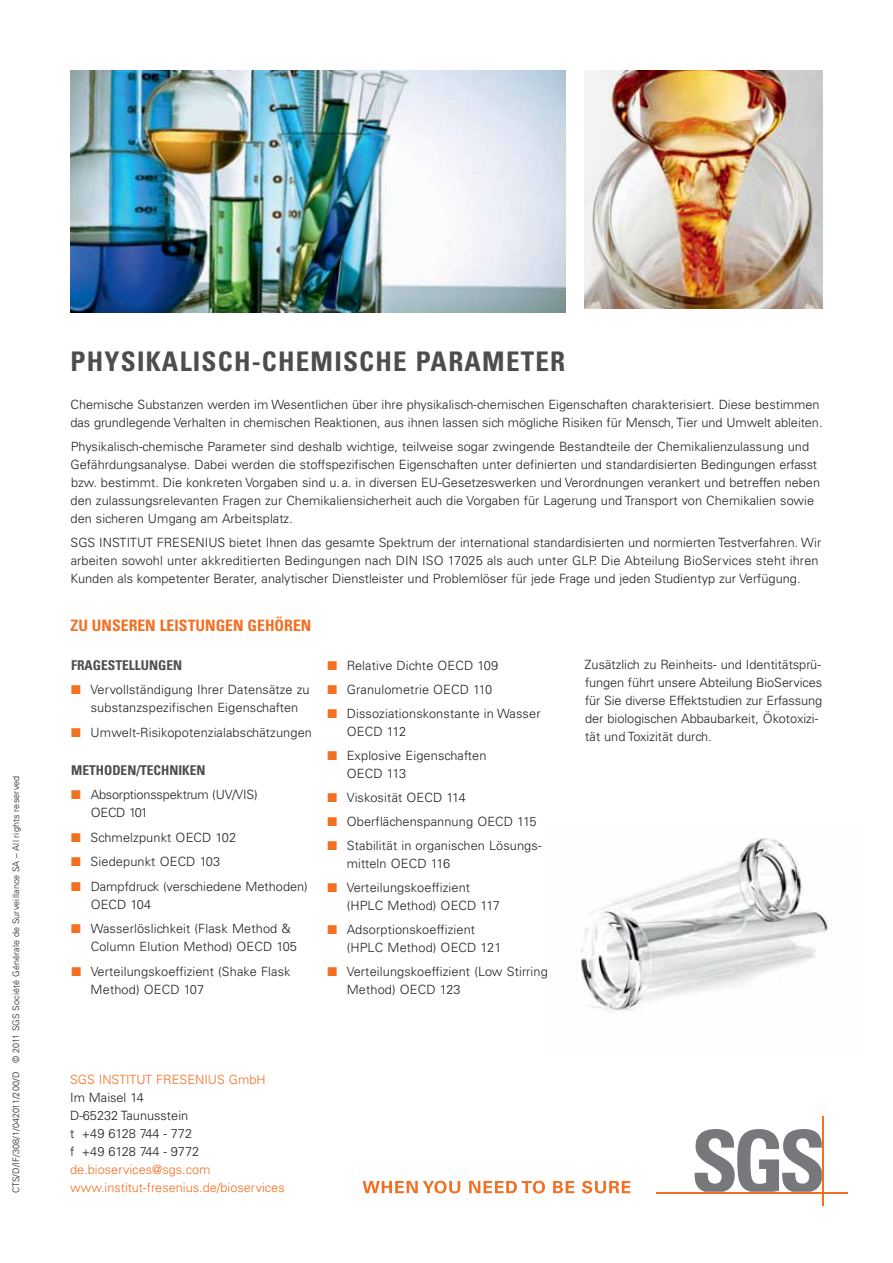
<style>
.page{position:relative;width:893px;height:1263px;background:#fff}
.page>*{position:absolute;margin:0;border:0;box-sizing:border-box;transform-origin:0 0}
.t1{font:700 condensed 27px "Univers LT Std";letter-spacing:.045em;color:#4d4d4f}
.t2{font:700 condensed 15.75px "Univers LT Std";color:#f36f21}
.t3{font:700 condensed 13.5px "Univers LT Std";color:#4d4d4f}
.t4{font:300 12.75px/18px "Univers LT Std";color:#231f20}
.t5{font:300 12.75px "Univers LT Std";color:#f36f21}
.t6{font:300 9px "Univers LT Std";letter-spacing:.015em;color:#231f20}
.s1{color:#f36f21}
</style>
<div class="page">
<img style="left:70px;top:70px;width:496px;height:243px">
<svg style="left:363px;top:1181px;width:97px;height:12px"></svg>
<svg style="left:469px;top:1181px;width:76px;height:12px"></svg>
<svg style="left:553px;top:1181px;width:21px;height:12px"></svg>
<svg style="left:582px;top:1181px;width:48px;height:12px"></svg>
<svg style="left:694px;top:1129px;width:128px;height:63px"></svg>
<hr style="left:656px;top:1192px;width:191px;height:1px;background:#f36f21">
<hr style="left:822px;top:1117px;width:1px;height:89px;background:#f36f21">
<img style="left:585px;top:70px;width:238px;height:238px">
<img style="left:580px;top:838px;width:252px;height:174px">
<p class="t6" style="left:11px;top:1062px;width:289px;rotate:-90deg">© 2011 SGS Société Générale de Surveillance SA – All rights reserved</p>
<p class="t6" style="left:11px;top:1193px;width:123px;rotate:-90deg">CTS/D/IF/308/1/042011/200/D</p>
<h1 class="t1" style="left:71px;top:344px;width:496px">PHYSIKALISCH-CHEMISCHE PARAMETER</h1>
<p class="t4" style="left:71px;top:395px;width:753px">Chemische Substanzen werden im Wesentlichen über ihre physikalisch-chemischen Eigenschaften charakterisiert. Diese bestimmen das grundlegende Verhalten in chemischen Reaktionen, aus ihnen lassen sich mögliche Risiken für Mensch, Tier und Umwelt ableiten.</p>
<p class="t4" style="left:71px;top:437px;width:751px">Physikalisch-chemische Parameter sind deshalb wichtige, teilweise sogar zwingende Bestandteile der Chemikalienzulassung und Gefährdungsanalyse. Dabei werden die stoffspezifischen Eigenschaften unter definierten und standardisierten Bedingungen erfasst bzw. bestimmt. Die konkreten Vorgaben sind u.a. in diversen EU-Gesetzeswerken und Verordnungen verankert und betreffen neben den zulassungsrelevanten Fragen zur Chemikaliensicherheit auch die Vorgaben für Lagerung und Transport von Chemikalien sowie den sicheren Umgang am Arbeitsplatz.</p>
<p class="t4" style="left:71px;top:533px;width:752px">SGS INSTITUT FRESENIUS bietet Ihnen das gesamte Spektrum der international standardisierten und normierten Testverfahren. Wir arbeiten sowohl unter akkreditierten Bedingungen nach DIN ISO 17025 als auch unter GLP. Die Abteilung BioServices steht ihren<br>Kunden als kompetenter Berater, analytischer Dienstleister und Problemlöser für jede Frage und jeden Studientyp zur Verfügung.</p>
<p class="t2" style="left:71px;top:615px;width:51px">ZU UNSERE</p>
<p class="t2" style="left:145px;top:615px;width:30px">N LEIST</p>
<p class="t2" style="left:196px;top:615px;width:117px">UNGEN GEHÖREN</p>
<p class="t3" style="left:71px;top:657px;width:38px">FRAGESTELL</p>
<p class="t3" style="left:141px;top:657px;width:43px">UNGEN</p>
<p class="t4" style="left:91px;top:681px;width:220px;text-indent:-19px"><span class="s1">■</span> Vervollständigung Ihrer Datensätze zu substanzspezifischen Eigenschaften</p>
<p class="t4" style="left:71px;top:723px;width:242px"><span class="s1">■</span> Umwelt-Risikopotenzialabschätzungen</p>
<p class="t3" style="left:71px;top:762px;width:20px">METHO</p>
<p class="t3" style="left:112px;top:762px;width:95px">DEN/TECH NIKEN</p>
<p class="t4" style="left:91px;top:786px;width:169px;text-indent:-19px"><span class="s1">■</span> Absorptionsspektrum (UV/VIS)<br>OECD 101</p>
<p class="t4" style="left:71px;top:828px;width:166px"><span class="s1">■</span> Schmelzpunkt OECD 102</p>
<p class="t4" style="left:71px;top:853px;width:150px"><span class="s1">■</span> Siedepunkt OECD 103</p>
<p class="t4" style="left:91px;top:877px;width:219px;text-indent:-19px"><span class="s1">■</span> Dampfdruck (verschiedene Methoden)<br>OECD 104</p>
<p class="t4" style="left:91px;top:920px;width:208px;text-indent:-19px"><span class="s1">■</span> Wasserlöslichkeit (Flask Method &amp;<br>Column Elution Method) OECD 105</p>
<p class="t4" style="left:91px;top:962px;width:201px;text-indent:-19px"><span class="s1">■</span> Verteilungskoeffizient (Shake Flask<br>Method) OECD 107</p>
<p class="t4" style="left:584px;top:656px;width:239px">Zusätzlich zu Reinheits- und Identitätsprü&shy;fungen führt unsere Abteilung BioServices für Sie diverse Effektstudien zur Erfassung der biologischen Abbaubarkeit, Ökotoxizi&shy;tät und Toxizität durch.</p>
<p class="t4" style="left:327px;top:656px;width:172px"><span class="s1">■</span> Relative Dichte OECD 109</p>
<p class="t4" style="left:327px;top:680px;width:166px"><span class="s1">■</span> Granulometrie OECD 110</p>
<p class="t4" style="left:347px;top:704px;width:195px;text-indent:-19px"><span class="s1">■</span> Dissoziationskonstante in Wasser<br>OECD 112</p>
<p class="t4" style="left:347px;top:746px;width:141px;text-indent:-19px"><span class="s1">■</span> Explosive Eigenschaften<br>OECD 113</p>
<p class="t4" style="left:327px;top:788px;width:140px"><span class="s1">■</span> Viskosität OECD 114</p>
<p class="t4" style="left:327px;top:812px;width:211px"><span class="s1">■</span> Oberflächenspannung OECD 115</p>
<p class="t4" style="left:347px;top:836px;width:196px;text-indent:-19px"><span class="s1">■</span> Stabilität in organischen Lösungs&shy;mitteln OECD 116</p>
<p class="t4" style="left:347px;top:878px;width:155px;text-indent:-19px"><span class="s1">■</span> Verteilungskoeffizient (HPLC Method) OECD 117</p>
<p class="t4" style="left:347px;top:920px;width:156px;text-indent:-19px"><span class="s1">■</span> Adsorptionskoeffizient (HPLC Method) OECD 121</p>
<p class="t4" style="left:347px;top:962px;width:203px;text-indent:-19px"><span class="s1">■</span> Verteilungskoeffizient (Low Stirring<br>Method) OECD 123</p>
<p class="t5" style="left:70px;top:1072px;width:197px">SGS INSTITUT FRESENIUS GmbH</p>
<p class="t4" style="left:70px;top:1089px;width:131px">Im Maisel 14<br>D-65232 Taunusstein<br>t +49 6128 744 - 772 f +49 6128 744 - 9772</p>
<p class="t5" style="left:70px;top:1162px;width:142px">de.bioservices@sgs.com</p>
<p class="t5" style="left:70px;top:1180px;width:216px">www.institut-fresenius.de/bioservices</p>
</div>
